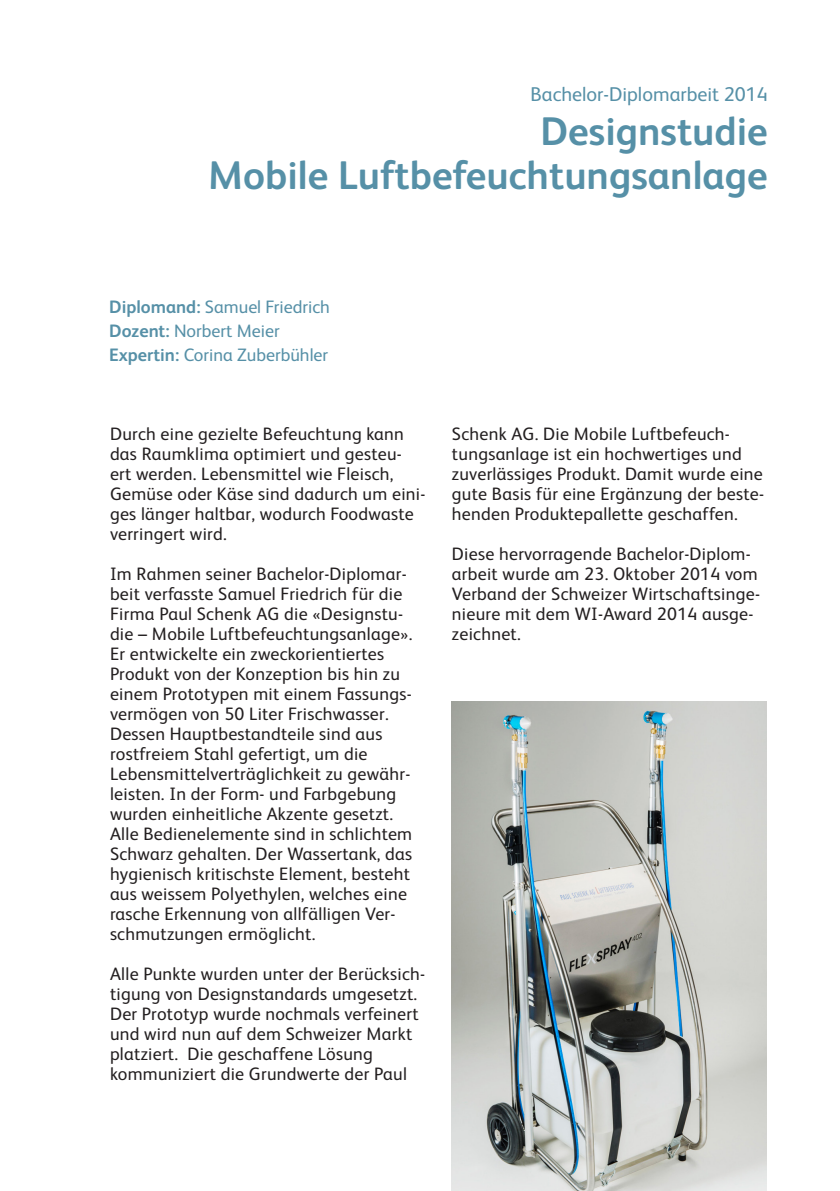
<style>
.page{position:relative;width:840px;height:1191px;background:#fff}
.page>*{position:absolute;margin:0;border:0;box-sizing:border-box;transform-origin:0 0}
.t1{font:700 40px "FS Albert";color:#5690a7}
.t2{font:20px "FS Albert";color:#5690a7}
.Fliesstext{font:18px/20px "FS Albert";letter-spacing:.015em;color:#231f20}
.t3{font:18px "FS Albert";color:#5690a7}
.s1{font-weight:700}
</style>
<div class="page">
<img style="left:451px;top:701px;width:314px;height:490px">
<p class="t2" style="left:530px;top:81px;width:239px">Bachelor-Diplomarbeit 2014</p>
<p class="t1" style="left:540px;top:105px;width:229px">Designstudie</p>
<p class="t1" style="left:208px;top:149px;width:561px">Mobile Luftbefeuchtungsanlage</p>
<p class="t3" style="left:109px;top:295px;width:222px"><span class="s1">Diplomand:</span> Samuel Friedrich</p>
<p class="t3" style="left:109px;top:319px;width:172px"><span class="s1">Dozent:</span> Norbert Meier</p>
<p class="t3" style="left:109px;top:343px;width:220px"><span class="s1">Expertin:</span> Corina Zuberbühler</p>
<p class="Fliesstext" style="left:110px;top:422px;width:317px">Durch eine gezielte Befeuchtung kann das Raumklima optimiert und gesteu&shy;ert werden. Lebensmittel wie Fleisch, Gemüse oder Käse sind dadurch um eini&shy;ges länger haltbar, wodurch Foodwaste verringert wird.</p>
<p class="Fliesstext" style="left:110px;top:562px;width:304px">Im Rahmen seiner Bachelor-Diplomar&shy;beit verfasste Samuel Friedrich für die Firma Paul Schenk AG die «Designstu&shy;die – Mobile Luftbefeuchtungsanlage».<br>Er entwickelte ein zweckorientiertes Produkt von der Konzeption bis hin zu einem Prototypen mit einem Fassungs&shy;vermögen von 50 Liter Frischwasser.<br>Dessen Hauptbestandteile sind aus rostfreiem Stahl gefertigt, um die Lebensmittelverträglichkeit zu gewähr&shy;leisten. In der Form- und Farbgebung wurden einheitliche Akzente gesetzt.<br>Alle Bedienelemente sind in schlichtem Schwarz gehalten. Der Wassertank, das hygienisch kritischste Element, besteht aus weissem Polyethylen, welches eine rasche Erkennung von allfälligen Ver&shy;schmutzungen ermöglicht.</p>
<p class="Fliesstext" style="left:110px;top:962px;width:316px">Alle Punkte wurden unter der Berücksich&shy;tigung von Designstandards umgesetzt.<br>Der Prototyp wurde nochmals verfeinert und wird nun auf dem Schweizer Markt platziert. Die geschaffene Lösung kommuniziert die Grundwerte der Paul</p>
<p class="Fliesstext" style="left:451px;top:422px;width:313px">Schenk AG. Die Mobile Luftbefeuch&shy;tungsanlage ist ein hochwertiges und zuverlässiges Produkt. Damit wurde eine gute Basis für eine Ergänzung der beste&shy;henden Produktepallette geschaffen.</p>
<p class="Fliesstext" style="left:451px;top:542px;width:309px">Diese hervorragende Bachelor-Diplom&shy;arbeit wurde am 23. Oktober 2014 vom<br>Verband der Schweizer Wirtschaftsinge&shy;nieure mit dem WI-Award 2014 ausge&shy;zeichnet.</p>
</div>
